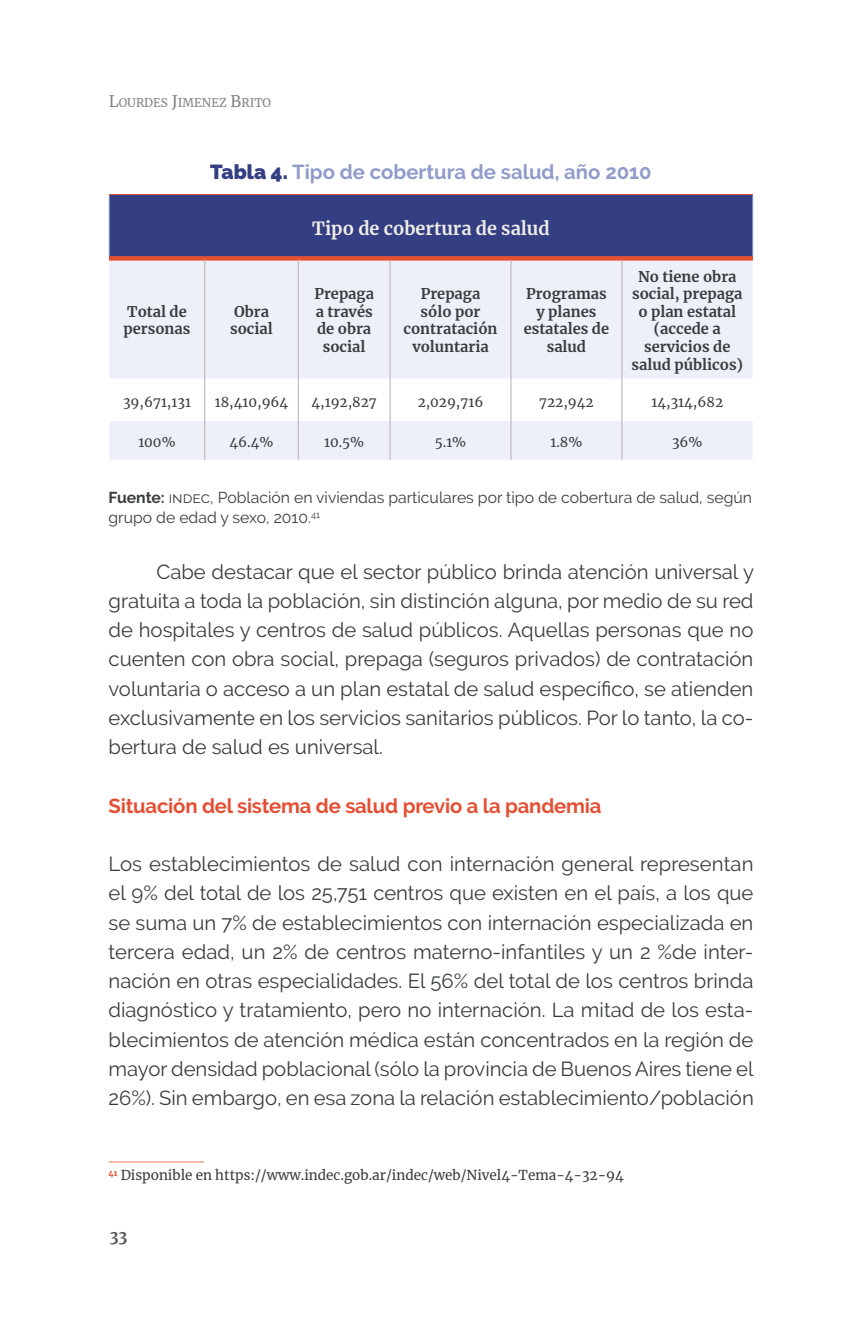
<style>
.page{position:relative;width:862px;height:1340px;background:#fff}
.page>*{position:absolute;margin:0;border:0;box-sizing:border-box;transform-origin:0 0}
.t1{font:20.25px/29.2px "Raleway";color:#383d3f;text-align:justify}
.List_Paragraph{font:700 20.25px "Raleway";letter-spacing:-.01em;color:#e44f33}
.t2{font:700 20.25px "Raleway";color:#919bc9}
.t3{font:700 18px "Merriweather";color:#efede6}
.t4{font:15.75px/20.2px "Raleway";color:#383d3f}
.t5{font:700 15.75px "Merriweather";color:#57585a}
.Normal__Web{font:700 14.62px/17.6px "Merriweather";color:#383d3f;text-align:center}
.Normal__Web-2{font:13.5px "Merriweather";color:#383d3f}
.Nota{font:13.5px "Merriweather";color:#383d3f}
.t6{font:11.7px "Merriweather";color:#808285}
.s1{font-size:15.75px}
.s2{font-weight:900;color:#333e83}
.s3{font-weight:700}
</style>
<div class="page">
<div style="left:109px;top:195px;width:643px;height:63px;background:#333e83"></div>
<svg style="left:109px;top:260px;width:643px;height:200px;fill:#eef0f7"></svg>
<hr style="left:109px;top:195px;width:1px;height:61px;background:#919bc9">
<hr style="left:109px;top:194px;width:96px;height:1px;background:#e44f33">
<hr style="left:205px;top:194px;width:93px;height:1px;background:#e44f33">
<hr style="left:298px;top:194px;width:92px;height:1px;background:#e44f33">
<hr style="left:390px;top:194px;width:120px;height:1px;background:#e44f33">
<hr style="left:510px;top:194px;width:111px;height:1px;background:#e44f33">
<hr style="left:621px;top:194px;width:131px;height:1px;background:#e44f33">
<hr style="left:751px;top:195px;width:1px;height:61px;background:#919bc9">
<svg style="left:109px;top:256px;width:96px;height:4px"></svg>
<svg style="left:205px;top:256px;width:93px;height:4px"></svg>
<svg style="left:298px;top:256px;width:92px;height:4px"></svg>
<svg style="left:390px;top:256px;width:120px;height:4px"></svg>
<svg style="left:510px;top:256px;width:111px;height:4px"></svg>
<svg style="left:621px;top:256px;width:131px;height:4px"></svg>
<hr style="left:204px;top:260px;width:1px;height:118px;background:#afb1b2">
<hr style="left:298px;top:260px;width:1px;height:118px;background:#afb1b2">
<hr style="left:389px;top:260px;width:1px;height:118px;background:#afb1b2">
<hr style="left:510px;top:260px;width:1px;height:118px;background:#afb1b2">
<hr style="left:621px;top:260px;width:1px;height:118px;background:#afb1b2">
<hr style="left:204px;top:378px;width:1px;height:43px;background:#afb1b2">
<hr style="left:298px;top:378px;width:1px;height:43px;background:#afb1b2">
<hr style="left:389px;top:378px;width:1px;height:43px;background:#afb1b2">
<hr style="left:510px;top:378px;width:1px;height:43px;background:#afb1b2">
<hr style="left:621px;top:378px;width:1px;height:43px;background:#afb1b2">
<hr style="left:204px;top:421px;width:1px;height:39px;background:#afb1b2">
<hr style="left:298px;top:421px;width:1px;height:39px;background:#afb1b2">
<hr style="left:389px;top:421px;width:1px;height:39px;background:#afb1b2">
<hr style="left:510px;top:421px;width:1px;height:39px;background:#afb1b2">
<hr style="left:621px;top:421px;width:1px;height:39px;background:#afb1b2">
<hr style="left:108px;top:1161px;width:96px;height:1px;background:#ec8470">
<p class="t6" style="left:109px;top:94px;width:164px"><span class="s1">L</span>OURDES <span class="s1">J</span>IMENEZ <span class="s1">B</span>RITO</p>
<p class="t2" style="left:210px;top:160px;width:442px"><span class="s2">Tabla 4.</span> Tipo de cobertura de salud, año 2010</p>
<p class="t3" style="left:312px;top:216px;width:239px">Tipo de cobertura de salud</p>
<p class="Normal__Web" style="left:123px;top:302px;width:68px;text-align:left">Total de personas</p>
<p class="Normal__Web" style="left:230px;top:302px;width:44px;text-align:left">Obra social</p>
<p class="Normal__Web" style="left:314px;top:285px;width:61px">Prepaga a través de obra social</p>
<p class="Normal__Web" style="left:403px;top:285px;width:95px">Prepaga sólo por contratación voluntaria</p>
<p class="Normal__Web" style="left:523px;top:285px;width:87px">Programas y planes estatales de salud</p>
<p class="Normal__Web" style="left:631px;top:267px;width:113px">No tiene obra social, prepaga o plan estatal (accede a servicios de salud públicos)</p>
<p class="Normal__Web-2" style="left:123px;top:392px;width:69px">39,671,131</p>
<p class="Normal__Web-2" style="left:215px;top:392px;width:75px">18,410,964</p>
<p class="Normal__Web-2" style="left:311px;top:392px;width:67px">4,192,827</p>
<p class="Normal__Web-2" style="left:417px;top:392px;width:67px">2,029,716</p>
<p class="Normal__Web-2" style="left:539px;top:392px;width:56px">722,942</p>
<p class="Normal__Web-2" style="left:651px;top:392px;width:73px">14,314,682</p>
<p class="Normal__Web-2" style="left:138px;top:433px;width:39px">100%</p>
<p class="Normal__Web-2" style="left:229px;top:433px;width:45px">46.4%</p>
<p class="Normal__Web-2" style="left:324px;top:433px;width:42px">10.5%</p>
<p class="Normal__Web-2" style="left:434px;top:433px;width:33px">5.1%</p>
<p class="Normal__Web-2" style="left:550px;top:433px;width:34px">1.8%</p>
<p class="Normal__Web-2" style="left:671px;top:433px;width:32px">36%</p>
<p class="t4" style="left:108px;top:487px;width:644px"><span class="s3">Fuente:</span> indec, Población en viviendas particulares por tipo de cobertura de salud, según grupo de edad y sexo, 2010.<sup>41</sup></p>
<p class="t1" style="left:108px;top:556px;width:646px;text-indent:48px">Cabe destacar que el sector público brinda atención universal y gratuita a toda la población, sin distinción alguna, por medio de su red de hospitales y centros de salud públicos. Aquellas personas que no cuenten con obra social, prepaga (seguros privados) de contratación voluntaria o acceso a un plan estatal de salud específico, se atienden exclusivamente en los servicios sanitarios públicos. Por lo tanto, la co&shy;bertura de salud es universal.</p>
<p class="List_Paragraph" style="left:108px;top:794px;width:494px">Situación del sistema de salud previo a la pandemia</p>
<p class="t1" style="left:108px;top:849px;width:646px">Los establecimientos de salud con internación general representan el 9% del total de los 25,751 centros que existen en el país, a los que se suma un 7% de establecimientos con internación especializada en tercera edad, un 2% de centros materno-infantiles y un 2 %de inter&shy;nación en otras especialidades. El 56% del total de los centros brinda diagnóstico y tratamiento, pero no internación. La mitad de los esta&shy;blecimientos de atención médica están concentrados en la región de mayor densidad poblacional (sólo la provincia de Buenos Aires tiene el 26%). Sin embargo, en esa zona la relación establecimiento/población</p>
<p class="Nota" style="left:108px;top:1166px;width:516px"><sup>41</sup> Disponible en https://www.indec.gob.ar/indec/web/Nivel4-Tema-4-32-94</p>
<p class="t5" style="left:110px;top:1225px;width:19px">33</p>
</div>
